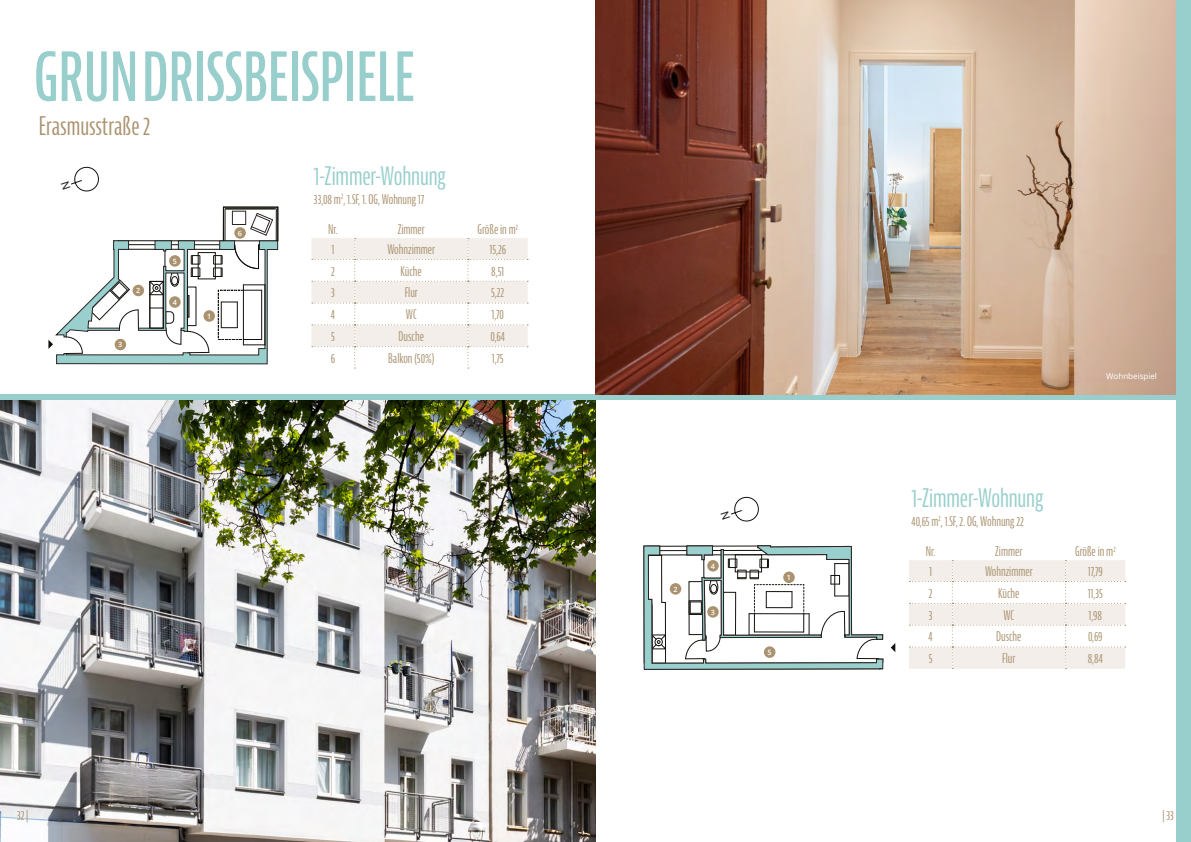
<style>
.page{position:relative;width:1191px;height:842px;background:#fff}
.page>*{position:absolute;margin:0;border:0;box-sizing:border-box;transform-origin:0 0}
.t1{font:600 extra-condensed 66px "Bernina Sans";color:#98cfcd}
.t2{font:extra-condensed 25px "Bernina Sans";letter-spacing:-.005em;color:#98cfcd}
.t3{font:extra-condensed 25px "Bernina Sans";color:#aa926f}
.t4{font:extra-condensed 13px "Bernina Sans";color:#aa926f}
.t5{font:8px "Open Sans";color:#fff}
.t6{font:600 7.2px "Open Sans";color:#fff}
</style>
<div class="page">
<img style="left:0;top:400px;width:595px;height:442px">
<div style="left:0;top:395px;width:1191px;height:5px;background:#98cfcd"></div>
<img style="left:595px;top:0;width:581px;height:395px">
<div style="left:1176px;top:0;width:15px;height:842px;background:#98cfcd"></div>
<hr style="left:226px;top:209px;width:50px;height:1px;background:#12110b">
<hr style="left:278px;top:207px;width:1px;height:34px;background:#12110b">
<hr style="left:276px;top:209px;width:1px;height:32px;background:#12110b">
<hr style="left:223px;top:207px;width:1px;height:34px;background:#12110b">
<hr style="left:225px;top:209px;width:1px;height:32px;background:#12110b">
<hr style="left:223px;top:207px;width:55px;height:1px;background:#12110b">
<svg style="left:48px;top:211px;width:230px;height:153px"></svg>
<div style="left:187px;top:287px;width:9px;height:39px;border:1px solid #13110c"></div>
<div style="left:218px;top:290px;width:25px;height:50px;border:1px dashed #13110c"></div>
<div style="left:169px;top:255px;width:12px;height:12px;background:#aa926f;border-radius:50%"></div>
<svg style="left:311px;top:238px;width:217px;height:130px"></svg>
<div style="left:203px;top:310px;width:12px;height:12px;background:#aa926f;border-radius:50%"></div>
<div style="left:133px;top:285px;width:11px;height:11px;background:#aa926f;border-radius:50%"></div>
<div style="left:115px;top:339px;width:11px;height:11px;background:#aa926f;border-radius:50%"></div>
<div style="left:234px;top:227px;width:12px;height:12px;background:#aa926f;border-radius:50%"></div>
<svg style="left:890px;top:643px;width:5px;height:9px"></svg>
<svg style="left:643px;top:546px;width:240px;height:124px"></svg>
<div style="left:707px;top:560px;width:11px;height:12px;background:#aa926f;border-radius:50%"></div>
<svg style="left:909px;top:560px;width:216px;height:109px"></svg>
<div style="left:783px;top:572px;width:11px;height:11px;background:#aa926f;border-radius:50%"></div>
<div style="left:670px;top:583px;width:11px;height:12px;background:#aa926f;border-radius:50%"></div>
<div style="left:707px;top:606px;width:11px;height:12px;background:#aa926f;border-radius:50%"></div>
<div style="left:169px;top:296px;width:12px;height:12px;background:#aa926f;border-radius:50%"></div>
<div style="left:764px;top:646px;width:11px;height:12px;background:#aa926f;border-radius:50%"></div>
<svg style="left:71px;top:166px;width:28px;height:26px"></svg>
<svg style="left:731px;top:496px;width:28px;height:26px"></svg>
<h1 class="t1" style="left:34px;top:39px;width:382px">GRUNDRISSBEISPIELE</h1>
<h2 class="t3" style="left:39px;top:112px;width:113px">Erasmusstraße 2</h2>
<p class="t6" style="left:136px;top:286px;width:6px">2</p>
<p class="t6" style="left:118px;top:340px;width:6px">3</p>
<p class="t6" style="left:173px;top:256px;width:6px">5</p>
<p class="t6" style="left:173px;top:297px;width:6px">4</p>
<p class="t6" style="left:238px;top:228px;width:6px">6</p>
<p class="t6" style="left:207px;top:311px;width:6px">1</p>
<h2 class="t2" style="left:314px;top:161px;width:133px">1-Zimmer-Wohnung</h2>
<p class="t4" style="left:314px;top:191px;width:112px">33,08 m<sup>2</sup>, 1.SF, 1. OG, Wohnung 17</p>
<p class="t4" style="left:328px;top:222px;width:11px">Nr.</p>
<p class="t4" style="left:398px;top:222px;width:29px">Zimmer</p>
<p class="t4" style="left:477px;top:222px;width:42px">Größe in m<sup>2</sup></p>
<p class="t4" style="left:331px;top:242px;width:4px">1</p>
<p class="t4" style="left:387px;top:242px;width:49px">Wohnzimmer</p>
<p class="t4" style="left:489px;top:242px;width:18px">15,26</p>
<p class="t4" style="left:331px;top:263px;width:5px">2</p>
<p class="t4" style="left:401px;top:263px;width:23px">Küche</p>
<p class="t4" style="left:491px;top:263px;width:14px">8,51</p>
<p class="t4" style="left:331px;top:285px;width:5px">3</p>
<p class="t4" style="left:405px;top:285px;width:15px">Flur</p>
<p class="t4" style="left:491px;top:285px;width:14px">5,22</p>
<p class="t4" style="left:331px;top:307px;width:6px">4</p>
<p class="t4" style="left:406px;top:307px;width:12px">WC</p>
<p class="t4" style="left:491px;top:307px;width:14px">1,70</p>
<p class="t4" style="left:331px;top:329px;width:5px">5</p>
<p class="t4" style="left:398px;top:329px;width:27px">Dusche</p>
<p class="t4" style="left:490px;top:329px;width:16px">0,64</p>
<p class="t4" style="left:331px;top:351px;width:6px">6</p>
<p class="t4" style="left:388px;top:351px;width:47px">Balkon (50%)</p>
<p class="t4" style="left:492px;top:351px;width:13px">1,75</p>
<p class="t4" style="left:17px;top:808px;width:13px">32 |</p>
<p class="t6" style="left:673px;top:584px;width:6px">2</p>
<p class="t6" style="left:711px;top:561px;width:6px">4</p>
<p class="t6" style="left:711px;top:607px;width:6px">3</p>
<p class="t6" style="left:787px;top:572px;width:6px">1</p>
<p class="t6" style="left:767px;top:647px;width:6px">5</p>
<h2 class="t2" style="left:911px;top:483px;width:133px">1-Zimmer-Wohnung</h2>
<p class="t4" style="left:911px;top:514px;width:114px">40,65 m<sup>2</sup>, 1.SF, 2. OG, Wohnung 22</p>
<p class="t5" style="left:1106px;top:371px;width:52px">Wohnbeispiel</p>
<p class="t4" style="left:926px;top:544px;width:11px">Nr.</p>
<p class="t4" style="left:995px;top:544px;width:29px">Zimmer</p>
<p class="t4" style="left:1075px;top:544px;width:42px">Größe in m<sup>2</sup></p>
<p class="t4" style="left:929px;top:564px;width:4px">1</p>
<p class="t4" style="left:985px;top:564px;width:49px">Wohnzimmer</p>
<p class="t4" style="left:1087px;top:564px;width:17px">17,79</p>
<p class="t4" style="left:928px;top:586px;width:5px">2</p>
<p class="t4" style="left:998px;top:586px;width:23px">Küche</p>
<p class="t4" style="left:1087px;top:586px;width:17px">11,35</p>
<p class="t4" style="left:928px;top:607px;width:5px">3</p>
<p class="t4" style="left:1003px;top:607px;width:12px">WC</p>
<p class="t4" style="left:1088px;top:607px;width:15px">1,98</p>
<p class="t4" style="left:928px;top:629px;width:6px">4</p>
<p class="t4" style="left:996px;top:629px;width:27px">Dusche</p>
<p class="t4" style="left:1088px;top:629px;width:16px">0,69</p>
<p class="t4" style="left:928px;top:651px;width:5px">5</p>
<p class="t4" style="left:1002px;top:651px;width:15px">Flur</p>
<p class="t4" style="left:1087px;top:651px;width:17px">8,84</p>
<p class="t4" style="left:1162px;top:808px;width:13px">| 33</p>
</div>
